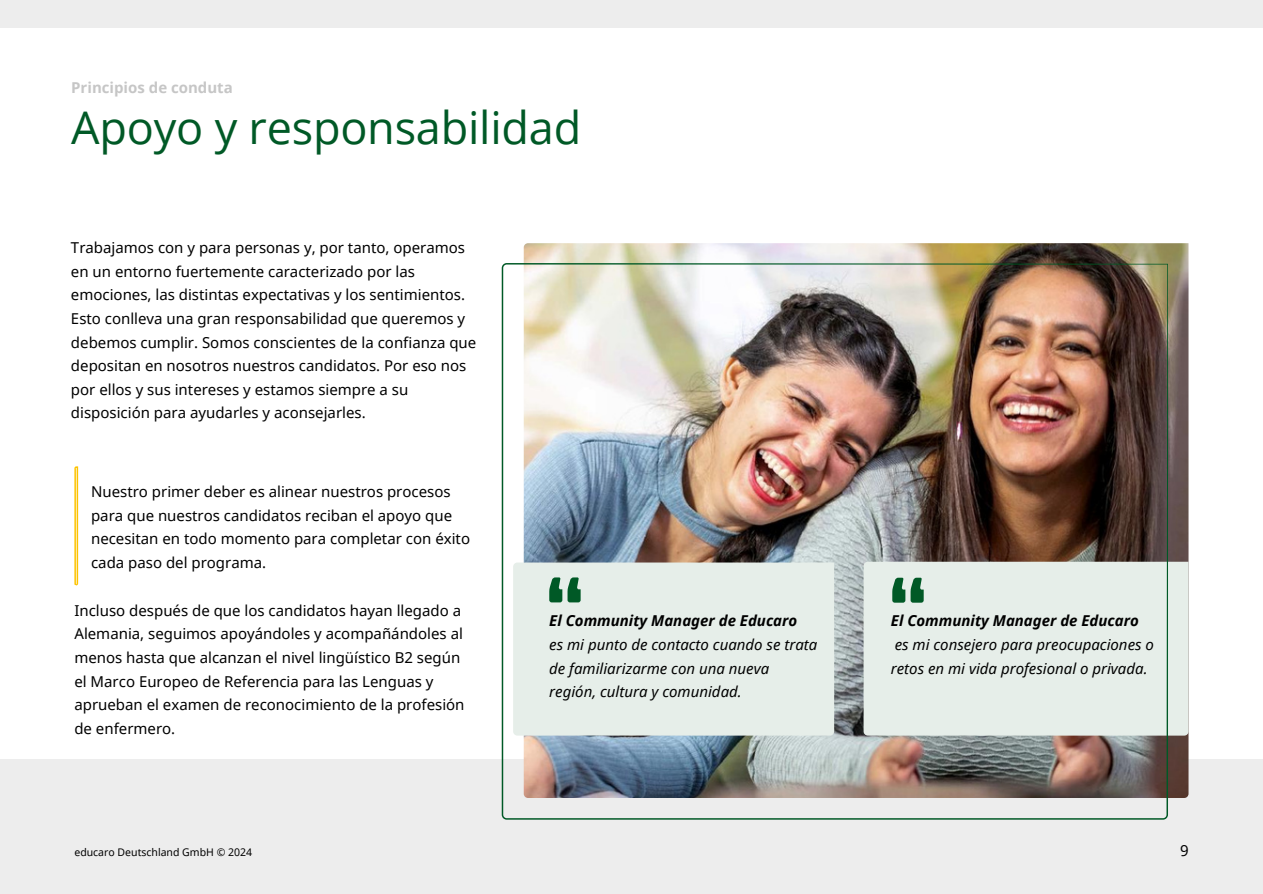
<style>
.page{position:relative;width:1263px;height:894px;background:#fff}
.page>*{position:absolute;margin:0;border:0;box-sizing:border-box;transform-origin:0 0}
.t1{font:45px "Open Sans";letter-spacing:-.005em;color:#005926}
.t2{font:15px/23.7px "Noto Sans";color:#000}
.t3{font:italic 15px/23.7px "Noto Sans";color:#000}
.t4{font:italic 700 15px "Noto Sans";color:#000}
.t5{font:700 15px "Noto Sans";color:#c6c6c6}
.t6{font:10.5px "Noto Sans";color:#000}
</style>
<div class="page">
<div style="left:0;top:0;width:1263px;height:27px;background:#ededed"></div>
<div style="left:0;top:759px;width:1263px;height:134px;background:#ededed"></div>
<img style="left:524px;top:243px;width:664px;height:554px">
<svg style="left:74px;top:466px;width:4px;height:119px"></svg>
<div style="left:1168px;top:561px;width:20px;height:174px;background:#e6eee9"></div>
<img style="left:502px;top:263px;width:666px;height:556px">
<p class="t5" style="left:71px;top:76px;width:163px">Principios de conduta</p>
<h1 class="t1" style="left:71px;top:96px;width:512px">Apoyo y responsabilidad</h1>
<p class="t2" style="left:71px;top:235px;width:407px">Trabajamos con y para personas y, por tanto, operamos en un entorno fuertemente caracterizado por las emociones, las distintas expectativas y los sentimientos.<br>Esto conlleva una gran responsabilidad que queremos y debemos cumplir. Somos conscientes de la confianza que depositan en nosotros nuestros candidatos. Por eso nos por ellos y sus intereses y estamos siempre a su disposición para ayudarles y aconsejarles.</p>
<p class="t2" style="left:91px;top:479px;width:380px">Nuestro primer deber es alinear nuestros procesos para que nuestros candidatos reciban el apoyo que necesitan en todo momento para completar con éxito cada paso del programa.</p>
<p class="t2" style="left:74px;top:598px;width:392px">Incluso después de que los candidatos hayan llegado a Alemania, seguimos apoyándoles y acompañándoles al menos hasta que alcanzan el nivel lingüístico B2 según el Marco Europeo de Referencia para las Lenguas y aprueban el examen de reconocimiento de la profesión de enfermero.</p>
<p class="t4" style="left:549px;top:610px;width:249px">El Community Manager de Educaro</p>
<p class="t3" style="left:549px;top:632px;width:270px">es mi punto de contacto cuando se trata de familiarizarme con una nueva región, cultura y comunidad.</p>
<p class="t4" style="left:891px;top:610px;width:249px">El Community Manager de Educaro</p>
<p class="t3" style="left:891px;top:632px;width:265px">es mi consejero para preocupaciones o retos en mi vida profesional o privada.</p>
<p class="t6" style="left:74px;top:844px;width:179px">educaro Deutschland GmbH © 2024</p>
<p class="t2" style="left:1180px;top:838px;width:10px">9</p>
</div>
